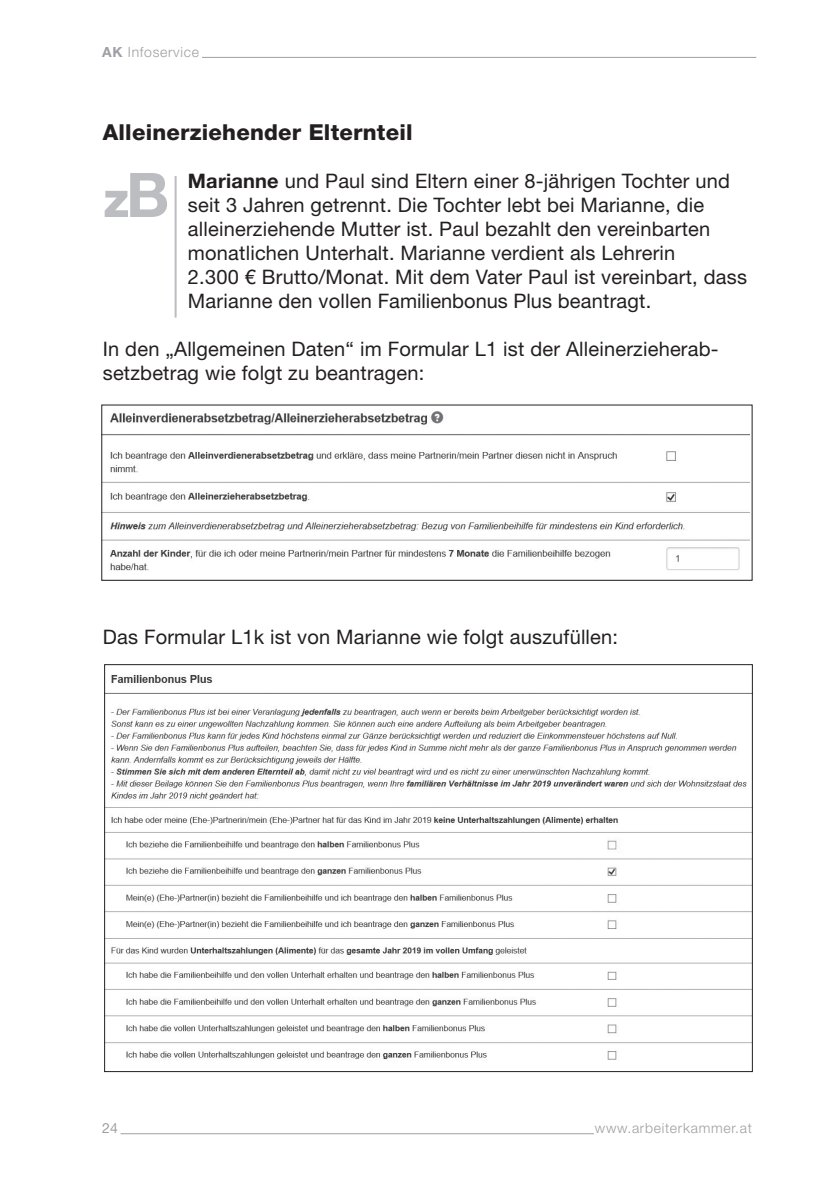
<style>
.page{position:relative;width:840px;height:1191px;background:#fff}
.page>*{position:absolute;margin:0;border:0;box-sizing:border-box;transform-origin:0 0}
.t1{font:800 22px "Helvetica Neue LT Std";letter-spacing:.01em;color:#231f20}
.t2{font:20px/24px "Helvetica Neue LT Std";letter-spacing:.01em;color:#231f20}
.t3{font:300 14px "Helvetica Neue LT Std";letter-spacing:.05em;color:#9d9fa2}
.t4{font:14px "Helvetica Neue LT Std";color:#9d9fa2}
.s1{font-weight:700}
</style>
<div class="page">
<hr style="left:120px;top:1133px;width:473px;height:1px;background:#9d9fa2">
<hr style="left:202px;top:57px;width:553px;height:1px;background:#9d9fa2">
<svg style="left:105px;top:173px;width:62px;height:44px"></svg>
<hr style="left:174px;top:176px;width:2px;height:141px;background:#bcbdc0">
<img style="left:103px;top:411px;width:646px;height:160px">
<div style="left:101px;top:404px;width:651px;height:177px;border:1px solid #231f20"></div>
<img style="left:106px;top:675px;width:644px;height:385px">
<p class="t3" style="left:102px;top:43px;width:98px"><span class="s1">AK</span> Infoservice</p>
<p class="t1" style="left:103px;top:119px;width:311px">Alleinerziehender Elternteil</p>
<p class="t2" style="left:188px;top:169px;width:560px"><span class="s1">Marianne</span> und Paul sind Eltern einer 8-jährigen Tochter und seit 3 Jahren getrennt. Die Tochter lebt bei Marianne, die alleinerziehende Mutter ist. Paul bezahlt den vereinbarten monatlichen Unterhalt. Marianne verdient als Lehrerin<br>2.300 € Brutto/Monat. Mit dem Vater Paul ist vereinbart, dass Marianne den vollen Familienbonus Plus beantragt.</p>
<p class="t2" style="left:103px;top:337px;width:617px">In den „Allgemeinen Daten“ im Formular L1 ist der Alleinerzieherab&shy;setzbetrag wie folgt zu beantragen:</p>
<p class="t2" style="left:103px;top:625px;width:516px">Das Formular L1k ist von Marianne wie folgt auszufüllen:</p>
<p class="t4" style="left:102px;top:1120px;width:17px">24</p>
<p class="t3" style="left:594px;top:1119px;width:158px">www.arbeiterkammer.at</p>
</div>
